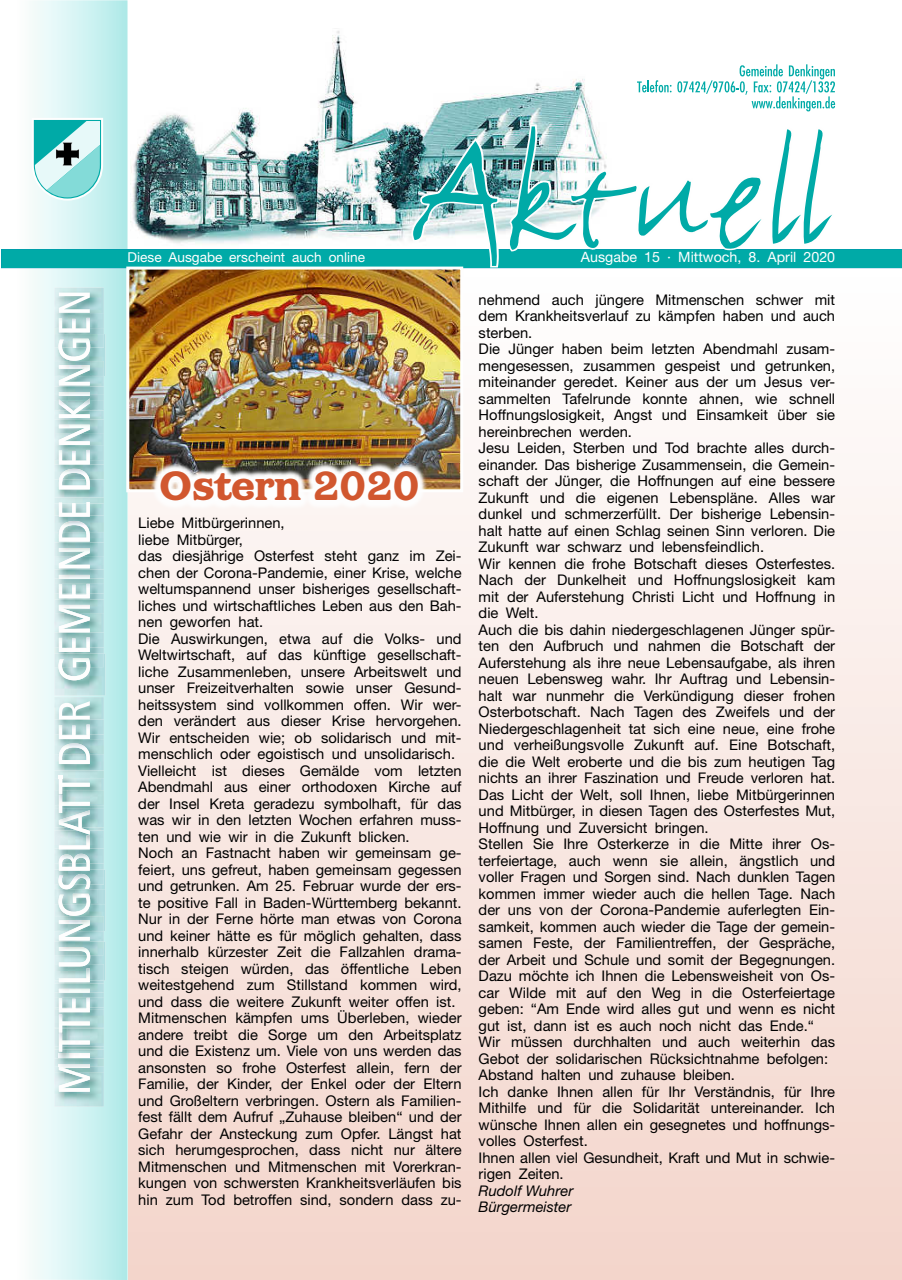
<style>
.page{position:relative;width:902px;height:1280px;background:#fff}
.page>*{position:absolute;margin:0;border:0;box-sizing:border-box;transform-origin:0 0}
.t1{font:800 39.9px "Barcelona BQ";color:#d1572f}
.t2{font:14.7px/16.5px "Helvetica Neue";color:#000}
.t3{font:italic 14.7px/16.5px "Helvetica Neue";color:#000}
.t4{font:14.25px "Helvetica Neue";color:#fff}
.t5{font:13.65px "Helvetica Neue";color:#fff}
</style>
<div class="page">
<img style="left:162px;top:31px;width:430px;height:87px">
<svg style="left:18px;top:0;width:109px;height:1280px"></svg>
<img style="left:1px;top:118px;width:900px;height:150px">
<svg style="left:637px;top:80px;width:34px;height:12px"></svg>
<svg style="left:677px;top:64px;width:158px;height:47px"></svg>
<img style="left:54px;top:1072px;width:50px;height:35px">
<svg style="left:59px;top:1072px;width:31px;height:20px"></svg>
<img style="left:54px;top:1066px;width:50px;height:6px">
<img style="left:59px;top:1066px;width:31px;height:6px">
<img style="left:54px;top:1047px;width:50px;height:3px">
<img style="left:54px;top:1050px;width:50px;height:9px">
<img style="left:54px;top:1059px;width:50px;height:7px">
<img style="left:59px;top:1054px;width:31px;height:4px">
<img style="left:54px;top:1027px;width:50px;height:2px">
<img style="left:54px;top:1029px;width:50px;height:18px">
<img style="left:54px;top:997px;width:50px;height:30px">
<svg style="left:59px;top:1008px;width:31px;height:43px"></svg>
<img style="left:59px;top:998px;width:31px;height:10px">
<img style="left:54px;top:981px;width:50px;height:3px">
<img style="left:54px;top:984px;width:50px;height:9px">
<img style="left:54px;top:993px;width:50px;height:4px">
<img style="left:59px;top:989px;width:31px;height:4px">
<img style="left:54px;top:931px;width:51px;height:50px">
<img style="left:54px;top:964px;width:50px;height:17px">
<svg style="left:59px;top:955px;width:31px;height:27px"></svg>
<img style="left:54px;top:942px;width:50px;height:13px">
<img style="left:59px;top:947px;width:31px;height:8px">
<img style="left:54px;top:904px;width:51px;height:27px">
<img style="left:54px;top:916px;width:50px;height:15px">
<img style="left:54px;top:831px;width:51px;height:58px">
<img style="left:54px;top:889px;width:51px;height:15px">
<img style="left:54px;top:870px;width:50px;height:15px">
<img style="left:54px;top:828px;width:50px;height:36px">
<img style="left:54px;top:808px;width:50px;height:20px">
<img style="left:54px;top:778px;width:50px;height:12px">
<img style="left:54px;top:790px;width:50px;height:15px">
<img style="left:54px;top:805px;width:50px;height:3px">
<img style="left:54px;top:754px;width:50px;height:17px">
<img style="left:54px;top:771px;width:50px;height:7px">
<svg style="left:58px;top:776px;width:32px;height:164px"></svg>
<img style="left:54px;top:735px;width:50px;height:4px">
<img style="left:54px;top:739px;width:50px;height:15px">
<img style="left:54px;top:633px;width:51px;height:102px">
<img style="left:54px;top:720px;width:50px;height:15px">
<svg style="left:59px;top:701px;width:31px;height:63px"></svg>
<svg style="left:58px;top:667px;width:32px;height:13px"></svg>
<img style="left:54px;top:654px;width:50px;height:13px">
<img style="left:58px;top:658px;width:32px;height:9px">
<img style="left:54px;top:613px;width:50px;height:20px">
<img style="left:54px;top:633px;width:50px;height:15px">
<svg style="left:59px;top:613px;width:31px;height:39px"></svg>
<img style="left:54px;top:594px;width:50px;height:6px">
<img style="left:54px;top:600px;width:50px;height:13px">
<img style="left:59px;top:605px;width:31px;height:8px">
<svg style="left:59px;top:594px;width:31px;height:4px"></svg>
<img style="left:54px;top:583px;width:50px;height:11px">
<img style="left:59px;top:584px;width:31px;height:10px">
<img style="left:54px;top:556px;width:50px;height:14px">
<img style="left:54px;top:570px;width:50px;height:9px">
<img style="left:54px;top:579px;width:50px;height:4px">
<img style="left:59px;top:575px;width:31px;height:4px">
<svg style="left:59px;top:556px;width:31px;height:12px"></svg>
<img style="left:54px;top:532px;width:50px;height:11px">
<img style="left:54px;top:543px;width:50px;height:13px">
<img style="left:59px;top:548px;width:31px;height:8px">
<img style="left:54px;top:504px;width:50px;height:12px">
<img style="left:54px;top:516px;width:50px;height:16px">
<svg style="left:59px;top:504px;width:31px;height:38px"></svg>
<img style="left:54px;top:480px;width:50px;height:18px">
<img style="left:54px;top:498px;width:50px;height:6px">
<img style="left:59px;top:502px;width:31px;height:2px">
<img style="left:54px;top:460px;width:50px;height:5px">
<img style="left:54px;top:465px;width:50px;height:15px">
<img style="left:54px;top:433px;width:50px;height:12px">
<img style="left:54px;top:445px;width:50px;height:15px">
<svg style="left:59px;top:433px;width:31px;height:56px"></svg>
<img style="left:54px;top:411px;width:50px;height:9px">
<img style="left:54px;top:420px;width:50px;height:13px">
<img style="left:59px;top:425px;width:31px;height:8px">
<svg style="left:59px;top:411px;width:31px;height:7px"></svg>
<img style="left:54px;top:400px;width:50px;height:11px">
<img style="left:59px;top:400px;width:31px;height:11px">
<img style="left:54px;top:376px;width:50px;height:11px">
<img style="left:54px;top:387px;width:50px;height:7px">
<img style="left:54px;top:394px;width:50px;height:6px">
<img style="left:59px;top:392px;width:31px;height:4px">
<img style="left:54px;top:313px;width:51px;height:63px">
<img style="left:54px;top:361px;width:50px;height:15px">
<svg style="left:58px;top:348px;width:32px;height:37px"></svg>
<img style="left:54px;top:334px;width:50px;height:14px">
<img style="left:58px;top:339px;width:32px;height:9px">
<img style="left:54px;top:288px;width:50px;height:25px">
<img style="left:54px;top:313px;width:50px;height:15px">
<svg style="left:59px;top:293px;width:31px;height:39px"></svg>
<div style="left:128px;top:268px;width:773px;height:1012px;background:linear-gradient(to bottom,#fff,#f3d5cb)"></div>
<img style="left:130px;top:271px;width:329px;height:217px">
<div style="left:126px;top:267px;width:337px;height:225px;border:3px solid #fefefe"></div>
<svg style="left:151px;top:461px;width:276px;height:49px"></svg>
<p class="t5" style="left:128px;top:249px;width:239px">Diese Ausgabe erscheint auch online</p>
<p class="t4" style="left:580px;top:249px;width:256px">Ausgabe 15 · Mittwoch, 8. April 2020</p>
<h1 class="t1" style="left:159px;top:461px;width:261px">Ostern 2020</h1>
<p class="t2" style="left:138px;top:515px;width:325px">Liebe Mitbürgerinnen,<br>liebe Mitbürger,<br>das diesjährige Osterfest steht ganz im Zei&shy;chen der Corona-Pandemie, einer Krise, welche weltumspannend unser bisheriges gesellschaft&shy;liches und wirtschaftliches Leben aus den Bah&shy;nen geworfen hat.<br>Die Auswirkungen, etwa auf die Volks- und Weltwirtschaft, auf das künftige gesellschaft&shy;liche Zusammenleben, unsere Arbeitswelt und unser Freizeitverhalten sowie unser Gesund&shy;heitssystem sind vollkommen offen. Wir wer&shy;den verändert aus dieser Krise hervorgehen.<br>Wir entscheiden wie; ob solidarisch und mit&shy;menschlich oder egoistisch und unsolidarisch.<br>Vielleicht ist dieses Gemälde vom letzten Abendmahl aus einer orthodoxen Kirche auf der Insel Kreta geradezu symbolhaft, für das was wir in den letzten Wochen erfahren muss&shy;ten und wie wir in die Zukunft blicken.<br>Noch an Fastnacht haben wir gemeinsam ge&shy;feiert, uns gefreut, haben gemeinsam gegessen und getrunken. Am 25. Februar wurde der ers&shy;te positive Fall in Baden-Württemberg bekannt.<br>Nur in der Ferne hörte man etwas von Corona und keiner hätte es für möglich gehalten, dass innerhalb kürzester Zeit die Fallzahlen drama&shy;tisch steigen würden, das öffentliche Leben weitestgehend zum Stillstand kommen wird, und dass die weitere Zukunft weiter offen ist.<br>Mitmenschen kämpfen ums Überleben, wieder andere treibt die Sorge um den Arbeitsplatz und die Existenz um. Viele von uns werden das ansonsten so frohe Osterfest allein, fern der Familie, der Kinder, der Enkel oder der Eltern und Großeltern verbringen. Ostern als Familien&shy;fest fällt dem Aufruf „Zuhause bleiben“ und der Gefahr der Ansteckung zum Opfer. Längst hat sich herumgesprochen, dass nicht nur ältere Mitmenschen und Mitmenschen mit Vorerkran&shy;kungen von schwersten Krankheitsverläufen bis hin zum Tod betroffen sind, sondern dass zu-</p>
<p class="t2" style="left:478px;top:291px;width:358px">nehmend auch jüngere Mitmenschen schwer mit dem Krankheitsverlauf zu kämpfen haben und auch sterben.<br>Die Jünger haben beim letzten Abendmahl zusam&shy;mengesessen, zusammen gespeist und getrunken, miteinander geredet. Keiner aus der um Jesus ver&shy;sammelten Tafelrunde konnte ahnen, wie schnell Hoffnungslosigkeit, Angst und Einsamkeit über sie hereinbrechen werden.<br>Jesu Leiden, Sterben und Tod brachte alles durch&shy;einander. Das bisherige Zusammensein, die Gemein&shy;schaft der Jünger, die Hoffnungen auf eine bessere Zukunft und die eigenen Lebenspläne. Alles war dunkel und schmerzerfüllt. Der bisherige Lebensin&shy;halt hatte auf einen Schlag seinen Sinn verloren. Die Zukunft war schwarz und lebensfeindlich.<br>Wir kennen die frohe Botschaft dieses Osterfestes.<br>Nach der Dunkelheit und Hoffnungslosigkeit kam mit der Auferstehung Christi Licht und Hoffnung in die Welt.<br>Auch die bis dahin niedergeschlagenen Jünger spür&shy;ten den Aufbruch und nahmen die Botschaft der Auferstehung als ihre neue Lebensaufgabe, als ihren neuen Lebensweg wahr. Ihr Auftrag und Lebensin&shy;halt war nunmehr die Verkündigung dieser frohen Osterbotschaft. Nach Tagen des Zweifels und der Niedergeschlagenheit tat sich eine neue, eine frohe und verheißungsvolle Zukunft auf. Eine Botschaft, die die Welt eroberte und die bis zum heutigen Tag nichts an ihrer Faszination und Freude verloren hat.<br>Das Licht der Welt, soll Ihnen, liebe Mitbürgerinnen und Mitbürger, in diesen Tagen des Osterfestes Mut, Hoffnung und Zuversicht bringen.<br>Stellen Sie Ihre Osterkerze in die Mitte ihrer Os&shy;terfeiertage, auch wenn sie allein, ängstlich und voller Fragen und Sorgen sind. Nach dunklen Tagen kommen immer wieder auch die hellen Tage. Nach der uns von der Corona-Pandemie auferlegten Ein&shy;samkeit, kommen auch wieder die Tage der gemein&shy;samen Feste, der Familientreffen, der Gespräche, der Arbeit und Schule und somit der Begegnungen.<br>Dazu möchte ich Ihnen die Lebensweisheit von Os&shy;car Wilde mit auf den Weg in die Osterfeiertage geben: “Am Ende wird alles gut und wenn es nicht gut ist, dann ist es auch noch nicht das Ende.“ Wir müssen durchhalten und auch weiterhin das Gebot der solidarischen Rücksichtnahme befolgen:<br>Abstand halten und zuhause bleiben.<br>Ich danke Ihnen allen für Ihr Verständnis, für Ihre Mithilfe und für die Solidarität untereinander. Ich wünsche Ihnen allen ein gesegnetes und hoffnungs&shy;volles Osterfest.<br>Ihnen allen viel Gesundheit, Kraft und Mut in schwie&shy;rigen Zeiten.</p>
<p class="t3" style="left:478px;top:1182px;width:96px">Rudolf Wuhrer<br>Bürgermeister</p>
</div>
